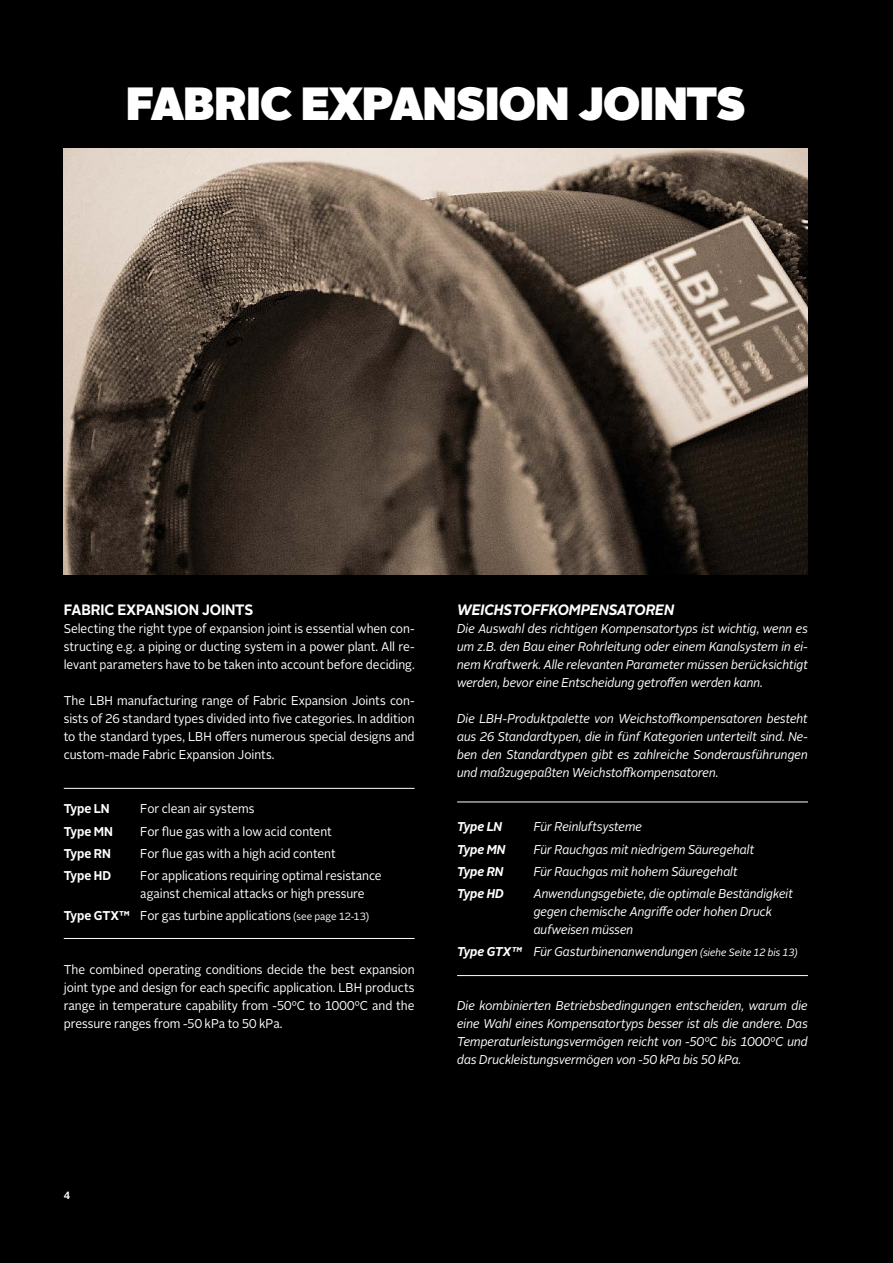
<style>
.page{position:relative;width:893px;height:1263px;background:#000}
.page>*{position:absolute;margin:0;border:0;box-sizing:border-box;transform-origin:0 0}
.t1{font:900 46.5px "Alright Sans";letter-spacing:-.025em;color:#fff}
.t2{font:italic 700 15px "Alright Sans";letter-spacing:-.01em;color:#fff;scale:.94 1}
.t3{font:700 15px "Alright Sans";letter-spacing:-.01em;color:#fff;scale:.94 1}
.t4{font:italic 12.75px/18px "Alright Sans";letter-spacing:-.01em;color:#fff;text-align:justify;scale:.94 1}
.t5{font:12.75px/18px "Alright Sans";letter-spacing:-.005em;color:#fff;text-align:justify;scale:.94 1}
.t6{font:700 12.75px "Alright Sans";letter-spacing:-.005em;color:#fff;scale:.94 1}
.t7{font:italic 700 12.75px "Alright Sans";letter-spacing:-.01em;color:#fff;scale:.94 1}
.t8{font:700 10.5px "Alright Sans";color:#fff;scale:.94 1}
.s1{font-weight:700}
.s2{font-size:10.5px}
</style>
<div class="page">
<img style="left:64px;top:149px;width:744px;height:425px">
<hr style="left:64px;top:788px;width:351px;height:1px;background:#fff">
<hr style="left:457px;top:801px;width:351px;height:1px;background:#fff">
<hr style="left:457px;top:975px;width:351px;height:1px;background:#fff">
<hr style="left:64px;top:938px;width:351px;height:1px;background:#fff">
<h1 class="t1" style="left:126px;top:70px;width:622px">FABRIC EXPANSION JOINTS</h1>
<p class="t3" style="left:64px;top:599px;width:203px">FABRIC EXPANSION JOINTS</p>
<p class="t5" style="left:64px;top:620px;width:375px">Selecting the right type of expansion joint is essential when con&shy;structing e.g. a piping or ducting system in a power plant. All re&shy;levant parameters have to be taken into account before deciding.</p>
<p class="t5" style="left:64px;top:692px;width:375px">The LBH manufacturing range of Fabric Expansion Joints con&shy;sists of 26 standard types divided into five categories. In addition to the standard types, LBH offers numerous special designs and custom-made Fabric Expansion Joints.</p>
<p class="t6" style="left:64px;top:800px;width:50px">Type LN</p>
<p class="t5" style="left:140px;top:800px;width:123px">For clean air systems</p>
<p class="t6" style="left:64px;top:822px;width:54px">Type MN</p>
<p class="t5" style="left:140px;top:822px;width:205px">For flue gas with a low acid content</p>
<p class="t6" style="left:64px;top:844px;width:52px">Type RN</p>
<p class="t5" style="left:140px;top:844px;width:209px">For flue gas with a high acid content</p>
<p class="t6" style="left:64px;top:867px;width:52px">Type HD</p>
<p class="t5" style="left:140px;top:867px;width:258px">For applications requiring optimal resistance against chemical attacks or high pressure</p>
<p class="t5" style="left:64px;top:907px;width:326px"><span class="s1">Type GTX™</span> For gas turbine applications <span class="s2">(see page 12-13)</span></p>
<p class="t5" style="left:64px;top:961px;width:375px">The combined operating conditions decide the best expansion joint type and design for each specific application. LBH products range in temperature capability from -50ºC to 1000ºC and the pressure ranges from -50 kPa to 50 kPa.</p>
<p class="t2" style="left:457px;top:599px;width:232px">WEICHSTOFFKOMPENSATOREN</p>
<p class="t4" style="left:457px;top:620px;width:375px">Die Auswahl des richtigen Kompensatortyps ist wichtig, wenn es um z.B. den Bau einer Rohrleitung oder einem Kanalsystem in ei&shy;nem Kraftwerk. Alle relevanten Parameter müssen berücksichtigt werden, bevor eine Entscheidung getroffen werden kann.</p>
<p class="t4" style="left:457px;top:710px;width:375px">Die LBH-Produktpalette von Weichstoffkompensatoren besteht aus 26 Standardtypen, die in fünf Kategorien unterteilt sind. Ne&shy;ben den Standardtypen gibt es zahlreiche Sonderausführungen und maßzugepaßten Weichstoffkompensatoren.</p>
<p class="t7" style="left:457px;top:818px;width:49px">Type LN</p>
<p class="t4" style="left:534px;top:818px;width:117px">Für Reinluftsysteme</p>
<p class="t7" style="left:457px;top:840px;width:53px">Type MN</p>
<p class="t4" style="left:534px;top:840px;width:236px">Für Rauchgas mit niedrigem Säuregehalt</p>
<p class="t7" style="left:457px;top:862px;width:51px">Type RN</p>
<p class="t4" style="left:534px;top:862px;width:219px">Für Rauchgas mit hohem Säuregehalt</p>
<p class="t7" style="left:457px;top:885px;width:51px">Type HD</p>
<p class="t4" style="left:534px;top:885px;width:277px;text-align:left">Anwendungsgebiete, die optimale Beständigkeit gegen chemische Angriffe oder hohen Druck aufweisen müssen</p>
<p class="t4" style="left:457px;top:943px;width:364px"><span class="s1">Type GTX™</span> Für Gasturbinenanwendungen <span class="s2">(siehe Seite 12 bis 13)</span></p>
<p class="t4" style="left:457px;top:997px;width:375px">Die kombinierten Betriebsbedingungen entscheiden, warum die eine Wahl eines Kompensatortyps besser ist als die andere. Das Temperaturleistungsvermögen reicht von -50ºC bis 1000ºC und das Druckleistungsvermögen von -50 kPa bis 50 kPa.</p>
<p class="t8" style="left:64px;top:1187px;width:8px">4</p>
</div>
